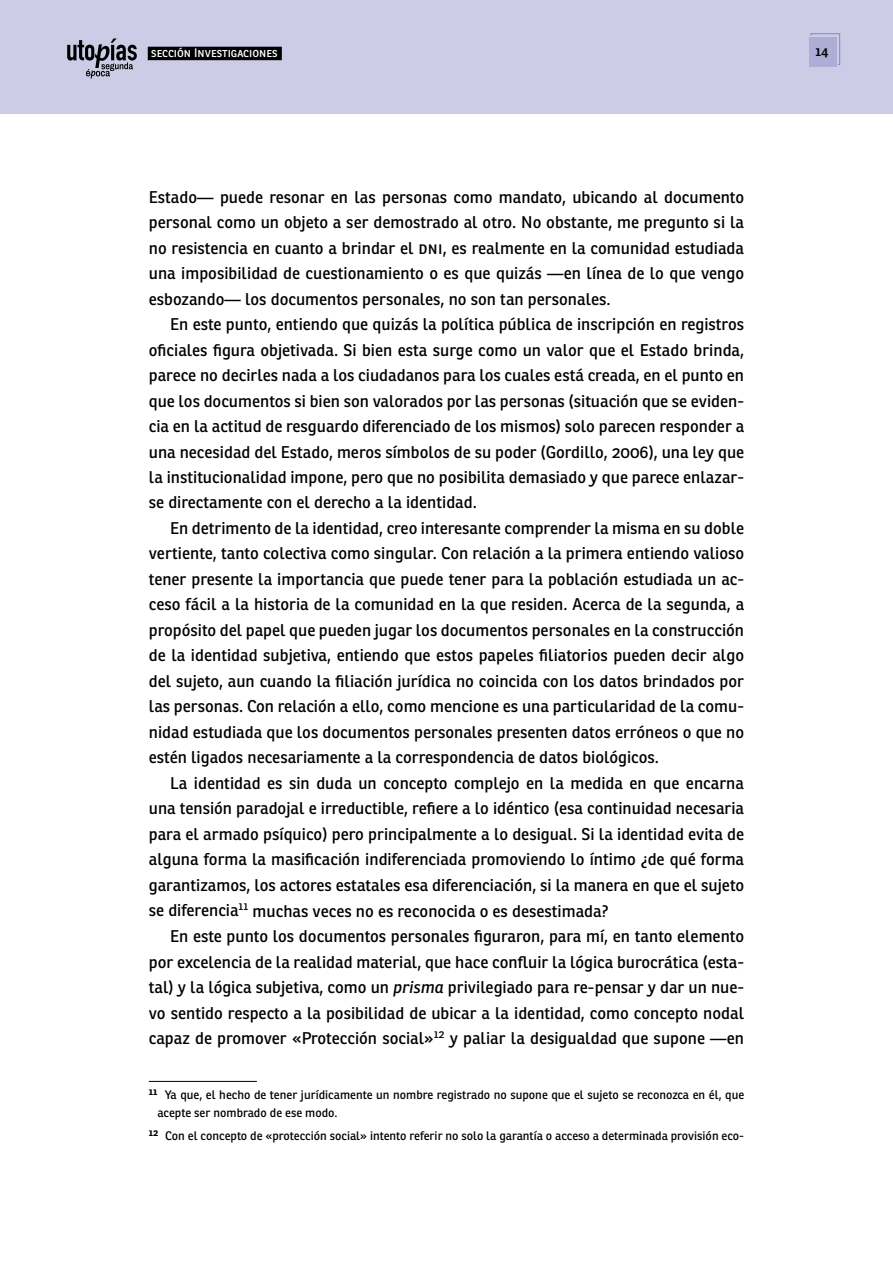
<style>
.page{position:relative;width:893px;height:1263px;background:#fff}
.page>*{position:absolute;margin:0;border:0;box-sizing:border-box;transform-origin:0 0}
.t1{font:16.5px/25.5px "Ronnia";color:#000;text-align:justify}
.t2{font:600 13.2px "Ronnia";color:#000}
.t3{font:12px/18px "Ronnia";color:#000}
.t4{font:12px "Ronnia";color:#fff}
.s1{font-style:italic}
</style>
<div class="page">
<div style="left:0;top:0;width:893px;height:113px;background:#cccce6"></div>
<div style="left:809px;top:38px;width:27px;height:29px;background:#adadd6"></div>
<svg style="left:810px;top:33px;width:30px;height:32px"></svg>
<svg style="left:67px;top:38px;width:70px;height:41px"></svg>
<div style="left:148px;top:47px;width:134px;height:13px;background:#000"></div>
<hr style="left:149px;top:1081px;width:108px;height:1px;background:#000">
<p class="t4" style="left:151px;top:46px;width:128px">sección Investigaciones</p>
<p class="t2" style="left:815px;top:44px;width:14px">14</p>
<p class="t1" style="left:149px;top:184px;width:597px">Estado— puede resonar en las personas como mandato, ubicando al documento personal como un objeto a ser demostrado al otro. No obstante, me pregunto si la no resistencia en cuanto a brindar el dni, es realmente en la comunidad estudiada una imposibilidad de cuestionamiento o es que quizás —en línea de lo que vengo esbozando— los documentos personales, no son tan personales.</p>
<p class="t1" style="left:149px;top:311px;width:597px;text-indent:21px">En este punto, entiendo que quizás la política pública de inscripción en registros oficiales figura objetivada. Si bien esta surge como un valor que el Estado brinda, parece no decirles nada a los ciudadanos para los cuales está creada, en el punto en que los documentos si bien son valorados por las personas (situación que se eviden&shy;cia en la actitud de resguardo diferenciado de los mismos) solo parecen responder a una necesidad del Estado, meros símbolos de su poder (Gordillo, 2006), una ley que la institucionalidad impone, pero que no posibilita demasiado y que parece enlazar&shy;se directamente con el derecho a la identidad.</p>
<p class="t1" style="left:149px;top:515px;width:597px;text-indent:21px">En detrimento de la identidad, creo interesante comprender la misma en su doble vertiente, tanto colectiva como singular. Con relación a la primera entiendo valioso tener presente la importancia que puede tener para la población estudiada un ac&shy;ceso fácil a la historia de la comunidad en la que residen. Acerca de la segunda, a propósito del papel que pueden jugar los documentos personales en la construcción de la identidad subjetiva, entiendo que estos papeles filiatorios pueden decir algo del sujeto, aun cuando la filiación jurídica no coincida con los datos brindados por las personas. Con relación a ello, como mencione es una particularidad de la comu&shy;nidad estudiada que los documentos personales presenten datos erróneos o que no estén ligados necesariamente a la correspondencia de datos biológicos.</p>
<p class="t1" style="left:149px;top:770px;width:597px;text-indent:21px">La identidad es sin duda un concepto complejo en la medida en que encarna una tensión paradojal e irreductible, refiere a lo idéntico (esa continuidad necesaria para el armado psíquico) pero principalmente a lo desigual. Si la identidad evita de alguna forma la masificación indiferenciada promoviendo lo íntimo ¿de qué forma garantizamos, los actores estatales esa diferenciación, si la manera en que el sujeto se diferencia<sup>11</sup> muchas veces no es reconocida o es desestimada?</p>
<p class="t1" style="left:149px;top:923px;width:597px;text-indent:21px">En este punto los documentos personales figuraron, para mí, en tanto elemento por excelencia de la realidad material, que hace confluir la lógica burocrática (esta&shy;tal) y la lógica subjetiva, como un <span class="s1">prisma</span> privilegiado para re-pensar y dar un nue&shy;vo sentido respecto a la posibilidad de ubicar a la identidad, como concepto nodal capaz de promover «Protección social»<sup>12</sup> y paliar la desigualdad que supone —en</p>
<p class="t3" style="left:157px;top:1086px;width:588px;text-indent:-9px"><sup>11</sup> Ya que, el hecho de tener jurídicamente un nombre registrado no supone que el sujeto se reconozca en él, que acepte ser nombrado de ese modo.</p>
<p class="t3" style="left:149px;top:1126px;width:597px"><sup>12</sup> Con el concepto de «protección social» intento referir no solo la garantía o acceso a determinada provisión eco-</p>
</div>
